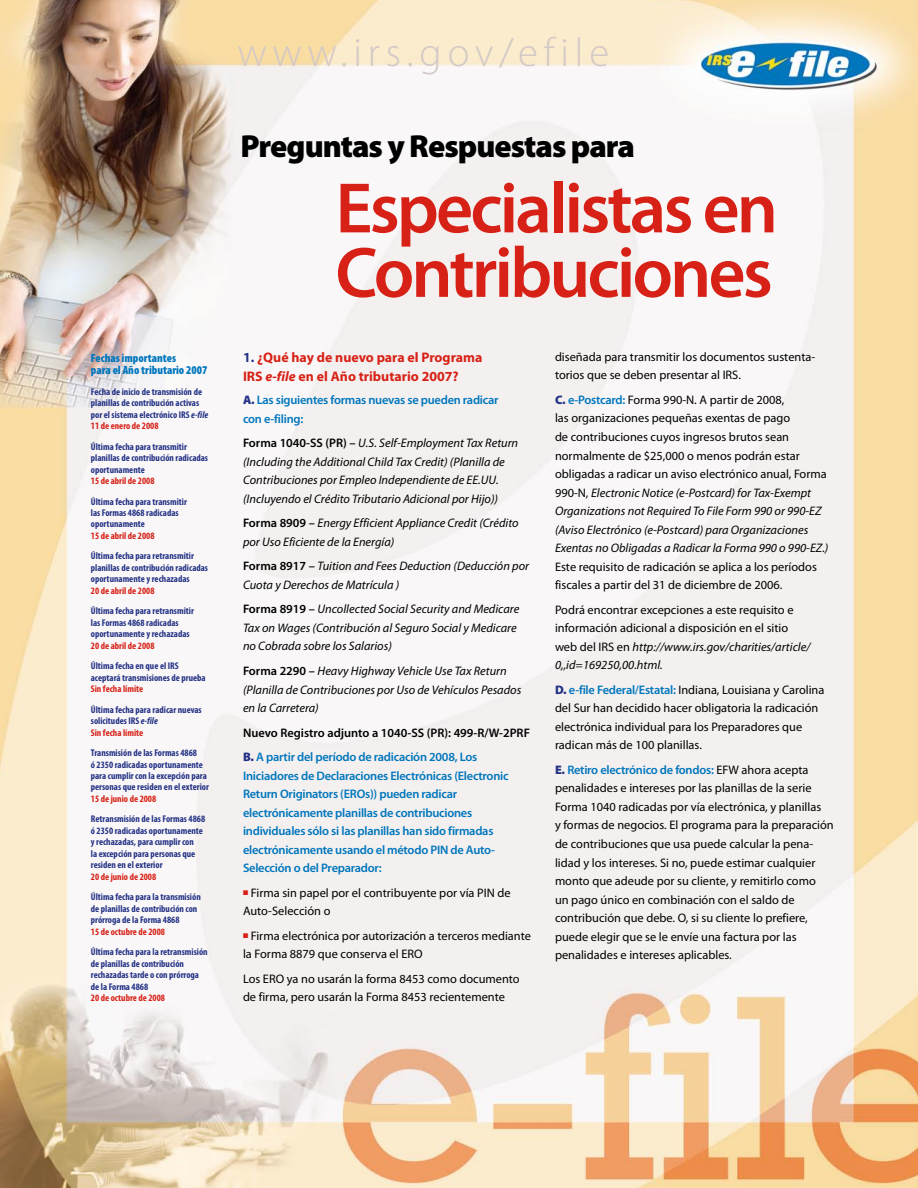
<style>
.page{position:relative;width:918px;height:1188px;background:#fff}
.page>*{position:absolute;margin:0;border:0;box-sizing:border-box;transform-origin:0 0}
.t1{font:600 72px/64.5px "Myriad Pro";letter-spacing:-.04em;color:#d72116}
.t2{font:300 40.8px "Myriad Pro";letter-spacing:.145em;color:#d3c9c7}
.t3{font:900 31.95px "Myriad Pro";letter-spacing:-.03em;color:#000}
.t4{font:700 13.8px/19.2px "Myriad Pro";color:#d72116}
.t5{font:12.3px/18.6px "Myriad Pro";color:#000}
.t6{font:italic 12.3px/18.6px "Myriad Pro";color:#000}
.t7{font:600 12.3px/18.6px "Myriad Pro";letter-spacing:-.02em;color:#0076bd}
.t8{font:600 12.3px/24.6px "Myriad Pro";letter-spacing:-.015em;color:#000}
.t9{font:900 condensed 11.85px/12.5px "Myriad Pro";color:#0076bd}
.t10{font:700 condensed 9.75px/11.6px "Myriad Pro";color:#243285}
.t11{font:700 condensed 9.75px "Myriad Pro";color:#d72116}
.s1{font-style:italic}
.s2{color:#d72116}
.s3{color:#243285}
.s4{font-weight:900;color:#243285}
.s5{font-weight:600;font-style:normal}
.s6{color:#0076bd}
.s7{font-weight:600;color:#0076bd}
</style>
<div class="page">
<img style="left:0;top:0;width:918px;height:1188px">
<p class="t9" style="left:91px;top:352px;width:118px">Fechas importantes<br>para el Año tributario 2007</p>
<p class="t10" style="left:91px;top:386px;width:119px">Fecha de inicio de transmisión de planillas de contribución activas por el sistema electrónico IRS <span class="s1">e-file<br></span><span class="s2">11 de enero de 2008</span></p>
<p class="t10" style="left:91px;top:441px;width:119px">Última fecha para transmitir planillas de contribución radicadas oportunamente</p>
<p class="t11" style="left:91px;top:475px;width:65px">15 de abril de 2008</p>
<p class="t10" style="left:91px;top:496px;width:98px">Última fecha para transmitir las Formas 4868 radicadas oportunamente</p>
<p class="t11" style="left:91px;top:530px;width:65px">15 de abril de 2008</p>
<p class="t10" style="left:91px;top:551px;width:119px">Última fecha para retransmitir planillas de contribución radicadas oportunamente y rechazadas</p>
<p class="t11" style="left:91px;top:585px;width:65px">20 de abril de 2008</p>
<p class="t10" style="left:91px;top:605px;width:105px">Última fecha para retransmitir las Formas 4868 radicadas oportunamente y rechazadas</p>
<p class="t11" style="left:91px;top:640px;width:65px">20 de abril de 2008</p>
<p class="t10" style="left:91px;top:660px;width:116px">Última fecha en que el IRS aceptará transmisiones de prueba</p>
<p class="t11" style="left:91px;top:684px;width:54px">Sin fecha límite</p>
<p class="t10" style="left:91px;top:704px;width:112px">Última fecha para radicar nuevas solicitudes IRS <span class="s1">e-file<br></span><span class="s2">Sin fecha límite</span></p>
<p class="t10" style="left:91px;top:747px;width:120px">Transmisión de las Formas 4868<br>ó 2350 radicadas oportunamente para cumplir con la excepción para personas que residen en el exterior</p>
<p class="t11" style="left:91px;top:793px;width:67px">15 de junio de 2008</p>
<p class="t10" style="left:91px;top:814px;width:116px">Retransmisión de las Formas 4868 ó 2350 radicadas oportunamente y rechazadas, para cumplir con<br>la excepción para personas que residen en el exterior</p>
<p class="t11" style="left:91px;top:871px;width:67px">20 de junio de 2008</p>
<p class="t10" style="left:91px;top:891px;width:111px">Última fecha para la transmisión de planillas de contribución con prórroga de la Forma 4868</p>
<p class="t11" style="left:91px;top:926px;width:76px">15 de octubre de 2008</p>
<p class="t10" style="left:91px;top:946px;width:118px">Última fecha para la retransmisión de planillas de contribución rechazadas tarde o con prórroga de la Forma 4868</p>
<p class="t11" style="left:91px;top:992px;width:76px">20 de octubre de 2008</p>
<h2 class="t2" style="left:238px;top:30px;width:373px">www.irs.gov/efile</h2>
<h3 class="t3" style="left:241px;top:128px;width:396px">Preguntas y Respuestas para</h3>
<h1 class="t1" style="left:335px;top:177px;width:444px">Especialistas en<br>Contribuciones</h1>
<p class="t4" style="left:243px;top:348px;width:241px"><span class="s3">1.</span> ¿Qué hay de nuevo para el Programa<br>IRS <span class="s1">e-file</span> en el Año tributario 2007?</p>
<p class="t7" style="left:243px;top:391px;width:257px"><span class="s4">A.</span> Las siguientes formas nuevas se pueden radicar con e-filing:</p>
<p class="t6" style="left:243px;top:434px;width:277px"><span class="s5">Forma 1040-SS (PR) –</span> U.S. Self-Employment Tax Return (Including the Additional Child Tax Credit) (Planilla de Contribuciones por Empleo Independiente de EE.UU. (Incluyendo el Crédito Tributario Adicional por Hijo))</p>
<p class="t6" style="left:243px;top:514px;width:277px"><span class="s5">Forma 8909 –</span> Energy Efficient Appliance Credit (Crédito por Uso Eficiente de la Energía)</p>
<p class="t6" style="left:243px;top:557px;width:288px"><span class="s5">Forma 8917 –</span> Tuition and Fees Deduction (Deducción por<br>Cuota y Derechos de Matrícula )</p>
<p class="t6" style="left:243px;top:600px;width:278px"><span class="s5">Forma 8919 –</span> Uncollected Social Security and Medicare<br>Tax on Wages (Contribución al Seguro Social y Medicare no Cobrada sobre los Salarios)</p>
<p class="t6" style="left:243px;top:662px;width:280px"><span class="s5">Forma 2290 –</span> Heavy Highway Vehicle Use Tax Return (Planilla de Contribuciones por Uso de Vehículos Pesados en la Carretera)</p>
<p class="t8" style="left:243px;top:720px;width:289px">Nuevo Registro adjunto a 1040-SS (PR): 499-R/W-2PRF<br><span class="s4">B.</span> <span class="s6">A partir del período de radicación 2008, Los</span></p>
<p class="t7" style="left:243px;top:766px;width:267px">Iniciadores de Declaraciones Electrónicas (Electronic Return Originators (EROs)) pueden radicar electrónicamente planillas de contribuciones individuales sólo si las planillas han sido firmadas electrónicamente usando el método PIN de Auto-Selección o del Preparador:</p>
<p class="t5" style="left:243px;top:884px;width:269px"><span class="s2">■</span> Firma sin papel por el contribuyente por vía PIN de<br>Auto-Selección o</p>
<p class="t5" style="left:243px;top:927px;width:289px"><span class="s2">■</span> Firma electrónica por autorización a terceros mediante la Forma 8879 que conserva el ERO</p>
<p class="t5" style="left:243px;top:970px;width:278px">Los ERO ya no usarán la forma 8453 como documento de firma, pero usarán la Forma 8453 recientemente</p>
<p class="t5" style="left:555px;top:348px;width:262px">diseñada para transmitir los documentos sustenta&shy;torios que se deben presentar al IRS.</p>
<p class="t5" style="left:555px;top:391px;width:275px"><span class="s4">C.</span> <span class="s7">e-Postcard:</span> Forma 990-N. A partir de 2008,<br>las organizaciones pequeñas exentas de pago<br>de contribuciones cuyos ingresos brutos sean normalmente de $25,000 o menos podrán estar obligadas a radicar un aviso electrónico anual, Forma 990-N, <span class="s1">Electronic Notice (e-Postcard) for Tax-Exempt Organizations not Required To File Form 990 or 990-EZ (Aviso Electrónico (e-Postcard) para Organizaciones Exentas no Obligadas a Radicar la Forma 990 o 990-EZ.)</span></p>
<p class="t5" style="left:555px;top:557px;width:263px">Este requisito de radicación se aplica a los períodos fiscales a partir del 31 de diciembre de 2006.</p>
<p class="t5" style="left:555px;top:601px;width:257px">Podrá encontrar excepciones a este requisito e información adicional a disposición en el sitio web del IRS en <span class="s1">http://www.irs.gov/charities/article/ 0,,id=169250,00.html.</span></p>
<p class="t5" style="left:555px;top:681px;width:271px"><span class="s4">D.</span> <span class="s7">e-file Federal/Estatal:</span> Indiana, Louisiana y Carolina del Sur han decidido hacer obligatoria la radicación electrónica individual para los Preparadores que radican más de 100 planillas.</p>
<p class="t5" style="left:555px;top:761px;width:280px"><span class="s4">E.</span> <span class="s7">Retiro electrónico de fondos:</span> EFW ahora acepta penalidades e intereses por las planillas de la serie Forma 1040 radicadas por vía electrónica, y planillas<br>y formas de negocios. El programa para la preparación de contribuciones que usa puede calcular la pena&shy;lidad y los intereses. Si no, puede estimar cualquier monto que adeude por su cliente, y remitirlo como<br>un pago único en combinación con el saldo de contribución que debe. O, si su cliente lo prefiere, puede elegir que se le envíe una factura por las penalidades e intereses aplicables.</p>
</div>
